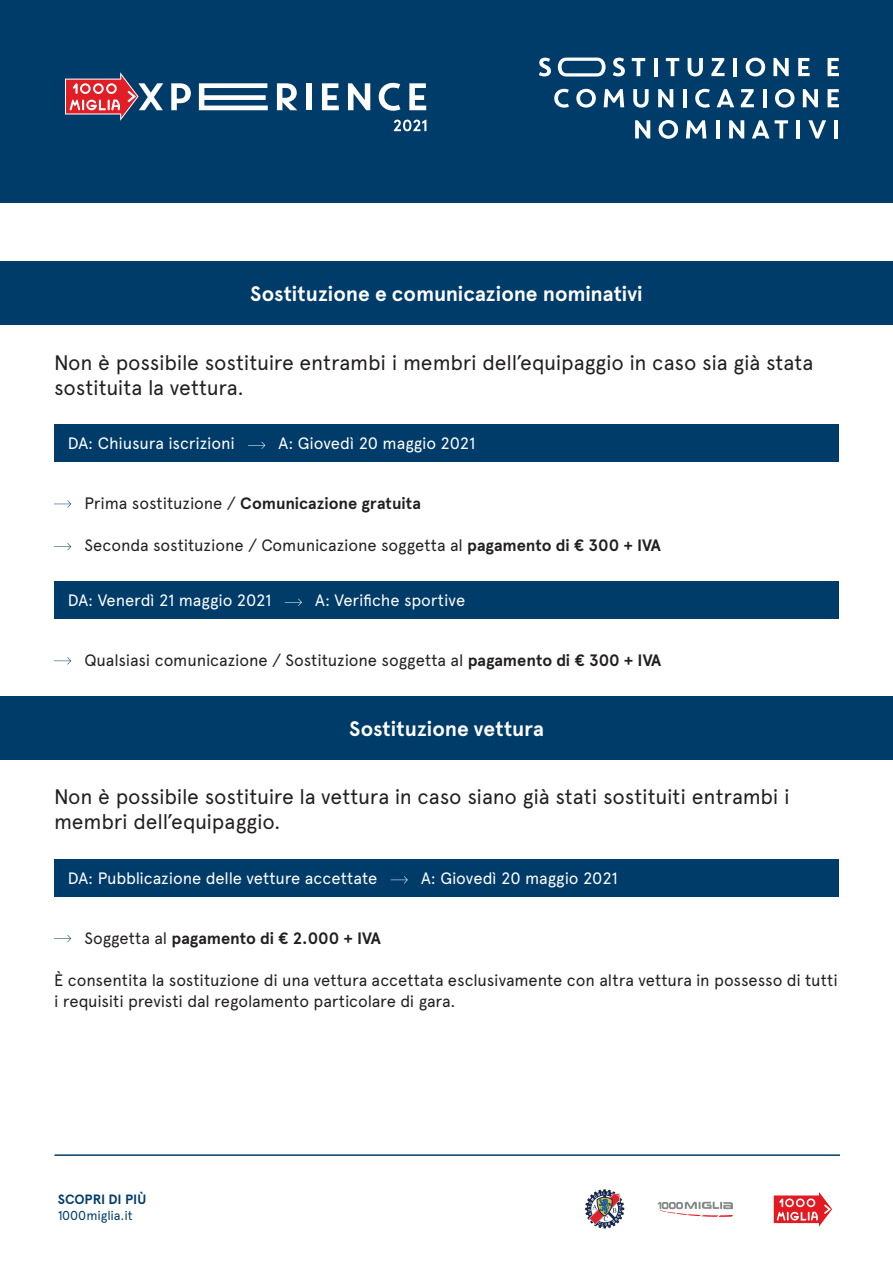
<style>
.page{position:relative;width:893px;height:1263px;background:#fff}
.page>*{position:absolute;margin:0;border:0;box-sizing:border-box;transform-origin:0 0}
.t1{font:21px/25.2px "Apercu Pro";letter-spacing:-.01em;color:#231f20}
.t2{font:700 21px "Apercu Pro";color:#fff}
.t3{font:16.5px/21px "Apercu Pro";letter-spacing:-.005em;color:#231f20}
.t4{font:16.5px "Apercu Pro";letter-spacing:-.01em;color:#fff}
.t5{font:700 16.5px "Apercu Pro";color:#231f20}
.t6{font:700 13.5px "Apercu Pro";color:#003c69}
.t7{font:12.9px "Apercu Pro";letter-spacing:-.005em;color:#003c69}
.s1{font-weight:400}
.s2{font-weight:700}
</style>
<div class="page">
<div style="left:0;top:0;width:893px;height:202px;background:#003c69"></div>
<svg style="left:585px;top:1189px;width:40px;height:40px"></svg>
<svg style="left:773px;top:1192px;width:59px;height:35px"></svg>
<svg style="left:657px;top:1202px;width:76px;height:15px"></svg>
<hr style="left:54px;top:1154px;width:786px;height:2px;background:#003c69">
<div style="left:0;top:261px;width:893px;height:64px;background:#003c69"></div>
<div style="left:0;top:696px;width:893px;height:63px;background:#003c69"></div>
<div style="left:54px;top:425px;width:785px;height:37px;background:#003c69"></div>
<svg style="left:248px;top:442px;width:17px;height:7px"></svg>
<div style="left:54px;top:859px;width:785px;height:37px;background:#003c69"></div>
<svg style="left:391px;top:876px;width:17px;height:7px"></svg>
<div style="left:54px;top:581px;width:785px;height:38px;background:#003c69"></div>
<svg style="left:54px;top:500px;width:17px;height:8px"></svg>
<svg style="left:54px;top:935px;width:17px;height:7px"></svg>
<svg style="left:54px;top:543px;width:17px;height:7px"></svg>
<svg style="left:285px;top:599px;width:17px;height:7px"></svg>
<svg style="left:54px;top:657px;width:17px;height:7px"></svg>
<svg style="left:277px;top:83px;width:20px;height:27px"></svg>
<div style="left:306px;top:83px;width:5px;height:27px;background:#fff"></div>
<svg style="left:322px;top:83px;width:17px;height:27px"></svg>
<svg style="left:348px;top:83px;width:22px;height:27px"></svg>
<svg style="left:379px;top:83px;width:21px;height:28px"></svg>
<svg style="left:409px;top:83px;width:17px;height:27px"></svg>
<svg style="left:65px;top:72px;width:98px;height:49px"></svg>
<svg style="left:171px;top:83px;width:20px;height:27px"></svg>
<svg style="left:199px;top:83px;width:69px;height:27px"></svg>
<svg style="left:394px;top:120px;width:32px;height:11px"></svg>
<svg style="left:539px;top:58px;width:12px;height:18px"></svg>
<svg style="left:613px;top:58px;width:12px;height:18px"></svg>
<svg style="left:632px;top:58px;width:13px;height:18px"></svg>
<hr style="left:654px;top:58px;width:3px;height:18px;background:#fff">
<svg style="left:666px;top:58px;width:13px;height:18px"></svg>
<svg style="left:688px;top:58px;width:15px;height:18px"></svg>
<svg style="left:711px;top:58px;width:13px;height:18px"></svg>
<hr style="left:733px;top:58px;width:4px;height:18px;background:#fff">
<svg style="left:746px;top:58px;width:19px;height:18px"></svg>
<svg style="left:773px;top:58px;width:16px;height:18px"></svg>
<svg style="left:798px;top:58px;width:12px;height:18px"></svg>
<svg style="left:828px;top:58px;width:11px;height:18px"></svg>
<svg style="left:554px;top:89px;width:15px;height:19px"></svg>
<svg style="left:576px;top:89px;width:20px;height:19px"></svg>
<svg style="left:604px;top:89px;width:20px;height:18px"></svg>
<svg style="left:633px;top:89px;width:16px;height:19px"></svg>
<svg style="left:658px;top:89px;width:15px;height:18px"></svg>
<hr style="left:683px;top:89px;width:4px;height:18px;background:#fff">
<svg style="left:695px;top:89px;width:15px;height:19px"></svg>
<svg style="left:717px;top:89px;width:17px;height:18px"></svg>
<svg style="left:741px;top:89px;width:13px;height:18px"></svg>
<hr style="left:763px;top:89px;width:4px;height:18px;background:#fff">
<svg style="left:775px;top:89px;width:19px;height:19px"></svg>
<svg style="left:803px;top:89px;width:15px;height:18px"></svg>
<svg style="left:828px;top:89px;width:11px;height:18px"></svg>
<svg style="left:635px;top:120px;width:15px;height:18px"></svg>
<svg style="left:659px;top:120px;width:19px;height:19px"></svg>
<svg style="left:686px;top:120px;width:20px;height:18px"></svg>
<hr style="left:716px;top:120px;width:3px;height:18px;background:#fff">
<svg style="left:729px;top:120px;width:15px;height:18px"></svg>
<svg style="left:752px;top:120px;width:17px;height:18px"></svg>
<svg style="left:775px;top:120px;width:13px;height:18px"></svg>
<hr style="left:796px;top:120px;width:4px;height:18px;background:#fff">
<svg style="left:808px;top:120px;width:18px;height:18px"></svg>
<hr style="left:834px;top:120px;width:4px;height:18px;background:#fff">
<svg style="left:558px;top:58px;width:48px;height:19px"></svg>
<p class="t2" style="left:250px;top:278px;width:394px">Sostituzione e comunicazione nominativi</p>
<p class="t1" style="left:54px;top:348px;width:761px">Non è possibile sostituire entrambi i membri dell’equipaggio in caso sia già stata sostituita la vettura.</p>
<p class="t4" style="left:68px;top:431px;width:168px">DA: Chiusura iscrizioni</p>
<p class="t4" style="left:279px;top:431px;width:198px">A: Giovedì 20 maggio 2021</p>
<p class="t5" style="left:84px;top:491px;width:338px"><span class="s1">Prima sostituzione /</span> Comunicazione gratuita</p>
<p class="t3" style="left:84px;top:534px;width:578px">Seconda sostituzione / Comunicazione soggetta al <span class="s2">pagamento di € 300 + IVA</span></p>
<p class="t4" style="left:68px;top:588px;width:205px">DA: Venerdì 21 maggio 2021</p>
<p class="t4" style="left:315px;top:588px;width:151px">A: Verifiche sportive</p>
<p class="t3" style="left:84px;top:649px;width:579px">Qualsiasi comunicazione / Sostituzione soggetta al <span class="s2">pagamento di € 300 + IVA</span></p>
<p class="t2" style="left:349px;top:712px;width:196px">Sostituzione vettura</p>
<p class="t1" style="left:54px;top:783px;width:737px">Non è possibile sostituire la vettura in caso siano già stati sostituiti entrambi i membri dell’equipaggio.</p>
<p class="t4" style="left:68px;top:865px;width:311px">DA: Pubblicazione delle vetture accettate</p>
<p class="t4" style="left:421px;top:865px;width:198px">A: Giovedì 20 maggio 2021</p>
<p class="t5" style="left:84px;top:926px;width:298px"><span class="s1">Soggetta al</span> pagamento di € 2.000 + IVA</p>
<p class="t3" style="left:54px;top:968px;width:785px">È consentita la sostituzione di una vettura accettata esclusivamente con altra vettura in possesso di tutti i requisiti previsti dal regolamento particolare di gara.</p>
<p class="t6" style="left:58px;top:1189px;width:90px">SCOPRI DI PIÙ</p>
<p class="t7" style="left:58px;top:1206px;width:77px">1000miglia.it</p>
</div>
